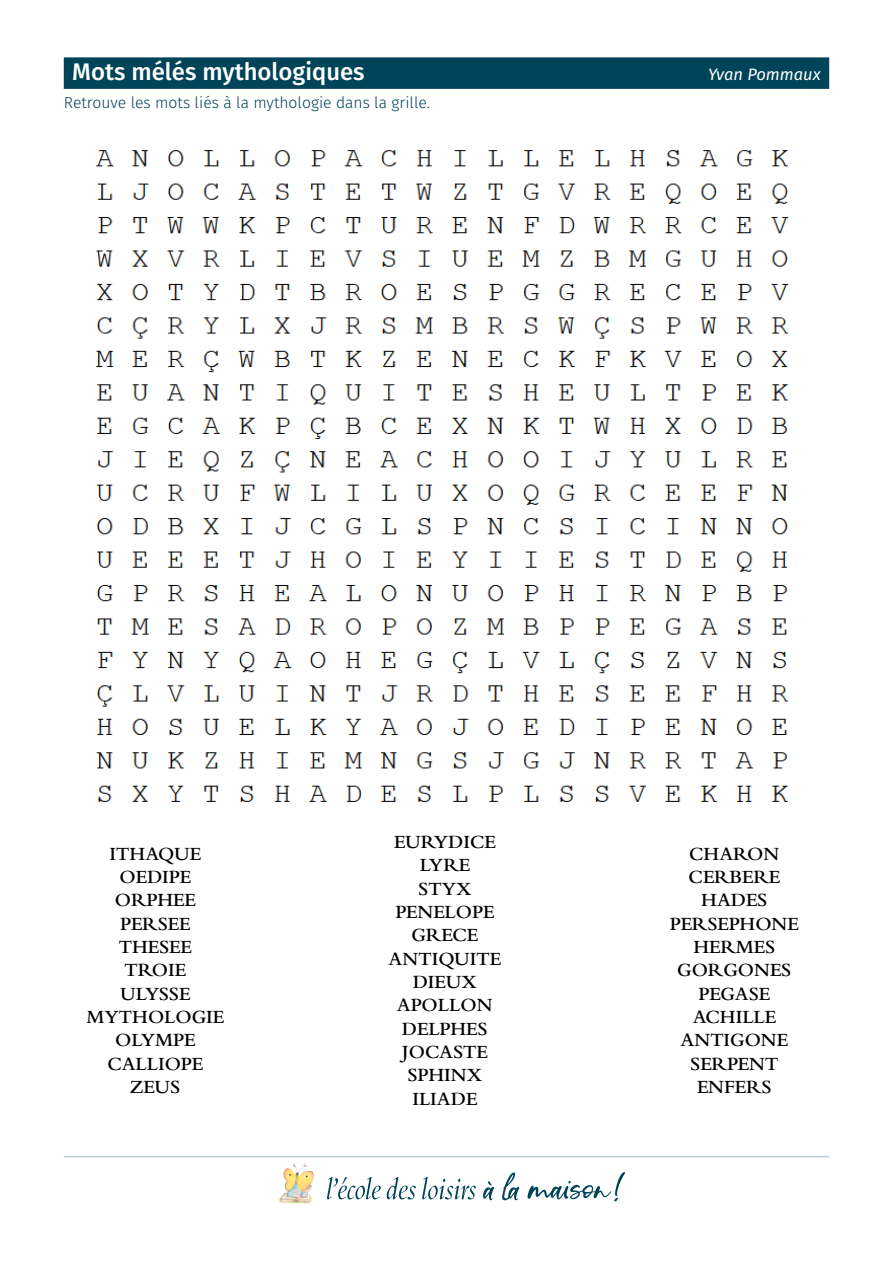
<style>
.page{position:relative;width:893px;height:1263px;background:#fff}
.page>*{position:absolute;margin:0;border:0;box-sizing:border-box;transform-origin:0 0}
.t1{font:500 24px "Fira Sans";color:#fff}
.t2{font:600 19.5px/23.4px "Bembo Std";color:#000;text-align:center}
.t3{font:italic 16.5px "Fira Sans";color:#fff}
.t4{font:300 15.75px "Fira Sans";color:#004459}
</style>
<div class="page">
<div style="left:64px;top:57px;width:765px;height:32px;background:#004459"></div>
<hr style="left:65px;top:1156px;width:763px;height:1px;background:#b9cfdb">
<svg style="left:483px;top:1172px;width:142px;height:29px"></svg>
<svg style="left:327px;top:1177px;width:149px;height:22px"></svg>
<img style="left:278px;top:1163px;width:36px;height:41px">
<img style="left:95px;top:150px;width:694px;height:652px">
<p class="t1" style="left:72px;top:53px;width:294px">Mots mélés mythologiques</p>
<p class="t3" style="left:708px;top:62px;width:114px">Yvan Pommaux</p>
<p class="t4" style="left:64px;top:92px;width:368px">Retrouve les mots liés à la mythologie dans la grille.</p>
<p class="t2" style="left:87px;top:842px;width:139px">ITHAQUE<br>OEDIPE<br>ORPHEE<br>PERSEE<br>THESEE<br>TROIE<br>ULYSSE<br>MYTHOLOGIE<br>OLYMPE<br>CALLIOPE<br>ZEUS</p>
<p class="t2" style="left:389px;top:830px;width:114px">EURYDICE<br>LYRE<br>STYX<br>PENELOPE<br>GRECE<br>ANTIQUITE<br>DIEUX<br>APOLLON<br>DELPHES<br>JOCASTE<br>SPHINX<br>ILIADE</p>
<p class="t2" style="left:670px;top:842px;width:130px">CHARON<br>CERBERE<br>HADES<br>PERSEPHONE<br>HERMES<br>GORGONES<br>PEGASE<br>ACHILLE<br>ANTIGONE<br>SERPENT<br>ENFERS</p>
</div>
